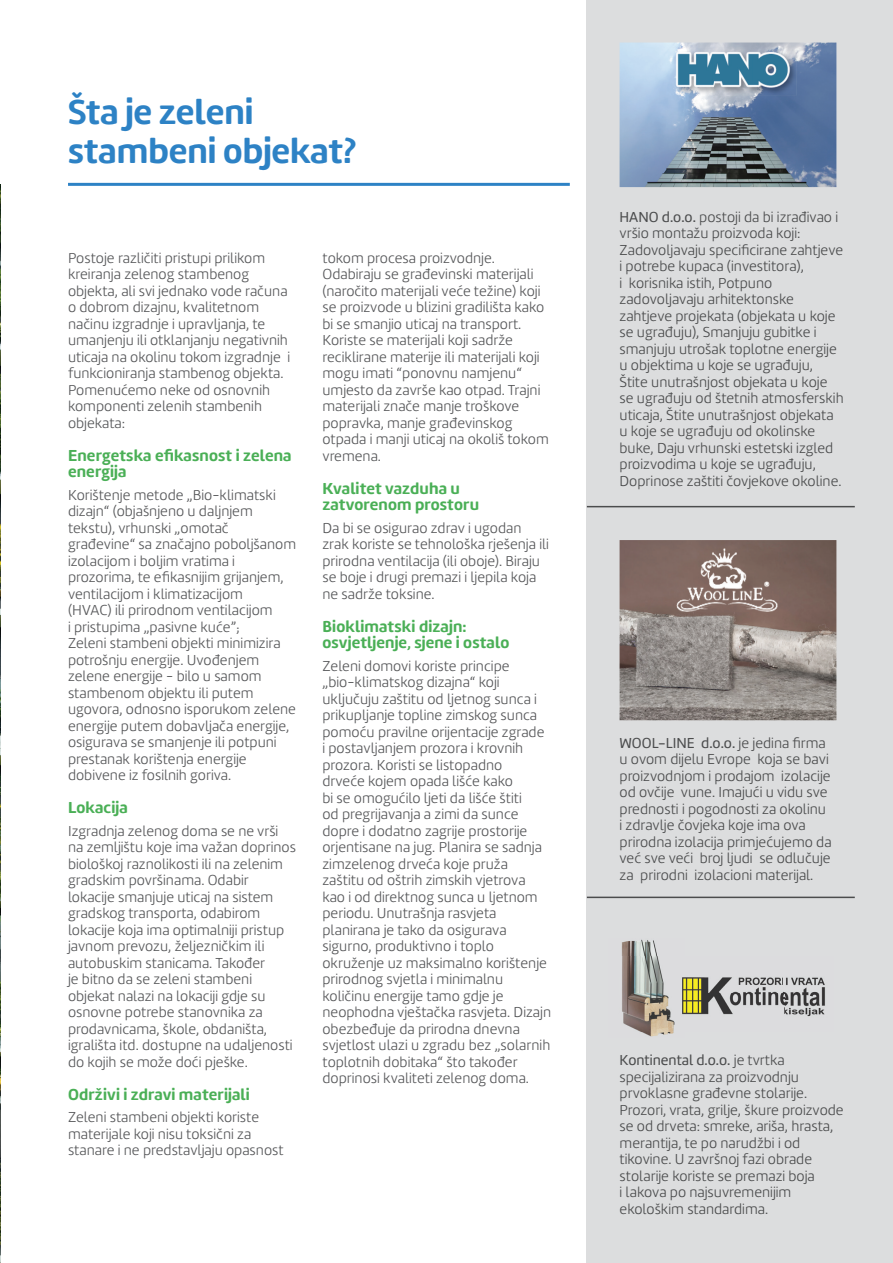
<style>
.page{position:relative;width:893px;height:1263px;background:#fff}
.page>*{position:absolute;margin:0;border:0;box-sizing:border-box;transform-origin:0 0}
.t1{font:700 36px/39px "Marine Rounded";color:#2d82c5}
.t2{font:700 16.5px/16.5px "Marine Rounded";letter-spacing:.01em;color:#4aaf56}
.t3{font:300 15px/16.5px "Marine Rounded";color:#57585a}
.t4{font:300 15px/16.5px "Marine Rounded";color:#4b4c4d}
.s1{font-weight:400}
</style>
<div class="page">
<hr style="left:68px;top:183px;width:502px;height:3px;background:#2d82c5">
<div style="left:587px;top:0;width:306px;height:1263px;background:#dcddde"></div>
<hr style="left:587px;top:506px;width:268px;height:1px;background:#4b4c4d">
<hr style="left:587px;top:897px;width:268px;height:1px;background:#4b4c4d">
<img style="left:620px;top:43px;width:216px;height:144px">
<img style="left:675px;top:89px;width:81px;height:6px">
<img style="left:756px;top:50px;width:41px;height:45px">
<img style="left:673px;top:47px;width:41px;height:42px">
<img style="left:714px;top:47px;width:81px;height:3px">
<img style="left:675px;top:50px;width:120px;height:39px">
<img style="left:620px;top:540px;width:216px;height:180px">
<img style="left:676px;top:547px;width:102px;height:65px">
<img style="left:685px;top:977px;width:140px;height:40px">
<img style="left:622px;top:939px;width:63px;height:98px">
<img style="left:0;top:184px;width:1px;height:1079px">
<h1 class="t1" style="left:68px;top:92px;width:290px">Šta je zeleni stambeni objekat?</h1>
<p class="t3" style="left:68px;top:249px;width:224px">Postoje različiti pristupi prilikom kreiranja zelenog stambenog objekta, ali svi jednako vode računa o dobrom dizajnu, kvalitetnom načinu izgradnje i upravljanja, te umanjenju ili otklanjanju negativnih uticaja na okolinu tokom izgradnje i funkcioniranja stambenog objekta.<br>Pomenućemo neke od osnovnih komponenti zelenih stambenih objekata:</p>
<p class="t2" style="left:68px;top:447px;width:225px">Energetska efikasnost i zelena energija</p>
<p class="t3" style="left:68px;top:486px;width:230px">Korištenje metode „Bio-klimatski dizajn“ (objašnjeno u daljnjem tekstu), vrhunski „omotač građevine“ sa značajno poboljšanom izolacijom i boljim vratima i prozorima, te efikasnijim grijanjem, ventilacijom i klimatizacijom<br>(HVAC) ili prirodnom ventilacijom<br>i pristupima „pasivne kuće”;<br>Zeleni stambeni objekti minimizira potrošnju energije. Uvođenjem zelene energije - bilo u samom stambenom objektu ili putem ugovora, odnosno isporukom zelene energije putem dobavljača energije, osigurava se smanjenje ili potpuni prestanak korištenja energije dobivene iz fosilnih goriva.</p>
<p class="t2" style="left:68px;top:799px;width:61px">Lokacija</p>
<p class="t3" style="left:68px;top:822px;width:229px">Izgradnja zelenog doma se ne vrši na zemljištu koje ima važan doprinos biološkoj raznolikosti ili na zelenim gradskim površinama. Odabir lokacije smanjuje uticaj na sistem gradskog transporta, odabirom lokacije koja ima optimalniji pristup javnom prevozu, željezničkim ili autobuskim stanicama. Također<br>je bitno da se zeleni stambeni objekat nalazi na lokaciji gdje su osnovne potrebe stanovnika za prodavnicama, škole, obdaništa, igrališta itd. dostupne na udaljenosti do kojih se može doći pješke.</p>
<p class="t2" style="left:68px;top:1086px;width:183px">Održivi i zdravi materijali</p>
<p class="t3" style="left:68px;top:1109px;width:217px">Zeleni stambeni objekti koriste materijale koji nisu toksični za stanare i ne predstavljaju opasnost</p>
<p class="t3" style="left:322px;top:249px;width:228px">tokom procesa proizvodnje.<br>Odabiraju se građevinski materijali (naročito materijali veće težine) koji se proizvode u blizini gradilišta kako bi se smanjio uticaj na transport.<br>Koriste se materijali koji sadrže reciklirane materije ili materijali koji mogu imati “ponovnu namjenu“ umjesto da završe kao otpad. Trajni materijali znače manje troškove popravka, manje građevinskog otpada i manji uticaj na okoliš tokom vremena.</p>
<p class="t2" style="left:322px;top:480px;width:158px">Kvalitet vazduha u zatvorenom prostoru</p>
<p class="t3" style="left:322px;top:519px;width:228px">Da bi se osigurao zdrav i ugodan zrak koriste se tehnološka rješenja ili prirodna ventilacija (ili oboje). Biraju se boje i drugi premazi i ljepila koja ne sadrže toksine.</p>
<p class="t2" style="left:322px;top:618px;width:188px">Bioklimatski dizajn: osvjetljenje, sjene i ostalo</p>
<p class="t3" style="left:322px;top:657px;width:230px">Zeleni domovi koriste principe „bio-klimatskog dizajna“ koji uključuju zaštitu od ljetnog sunca i prikupljanje topline zimskog sunca pomoću pravilne orijentacije zgrade<br>i postavljanjem prozora i krovnih prozora. Koristi se listopadno<br>drveće kojem opada lišće kako<br>bi se omogućilo ljeti da lišće štiti<br>od pregrijavanja a zimi da sunce dopre i dodatno zagrije prostorije orjentisane na jug. Planira se sadnja zimzelenog drveća koje pruža zaštitu od oštrih zimskih vjetrova kao i od direktnog sunca u ljetnom periodu. Unutrašnja rasvjeta planirana je tako da osigurava sigurno, produktivno i toplo okruženje uz maksimalno korištenje prirodnog svjetla i minimalnu količinu energije tamo gdje je neophodna vještačka rasvjeta. Dizajn obezbeđuje da prirodna dnevna svjetlost ulazi u zgradu bez „solarnih toplotnih dobitaka“ što također doprinosi kvaliteti zelenog doma.</p>
<p class="t4" style="left:620px;top:209px;width:226px"><span class="s1">HANO d.o.o.</span> postoji da bi izrađivao i vršio montažu proizvoda koji:<br>Zadovoljavaju specificirane zahtjeve i potrebe kupaca (investitora),<br>i korisnika istih, Potpuno zadovoljavaju arhitektonske zahtjeve projekata (objekata u koje se ugrađuju), Smanjuju gubitke i smanjuju utrošak toplotne energije u objektima u koje se ugrađuju, Štite unutrašnjost objekata u koje se ugrađuju od štetnih atmosferskih uticaja, Štite unutrašnjost objekata u koje se ugrađuju od okolinske buke, Daju vrhunski estetski izgled proizvodima u koje se ugrađuju, Doprinose zaštiti čovjekove okoline.</p>
<p class="t4" style="left:620px;top:734px;width:214px"><span class="s1">WOOL-LINE d.o.o.</span> je jedina firma u ovom dijelu Evrope koja se bavi proizvodnjom i prodajom izolacije od ovčije vune. Imajući u vidu sve prednosti i pogodnosti za okolinu i zdravlje čovjeka koje ima ova prirodna izolacija primjećujemo da već sve veći broj ljudi se odlučuje za prirodni izolacioni materijal.</p>
<p class="t4" style="left:620px;top:1052px;width:226px"><span class="s1">Kontinental d.o.o.</span> je tvrtka specijalizirana za proizvodnju prvoklasne građevne stolarije.<br>Prozori, vrata, grilje, škure proizvode se od drveta: smreke, ariša, hrasta, merantija, te po narudžbi i od tikovine. U završnoj fazi obrade stolarije koriste se premazi boja<br>i lakova po najsuvremenijim ekološkim standardima.</p>
</div>
